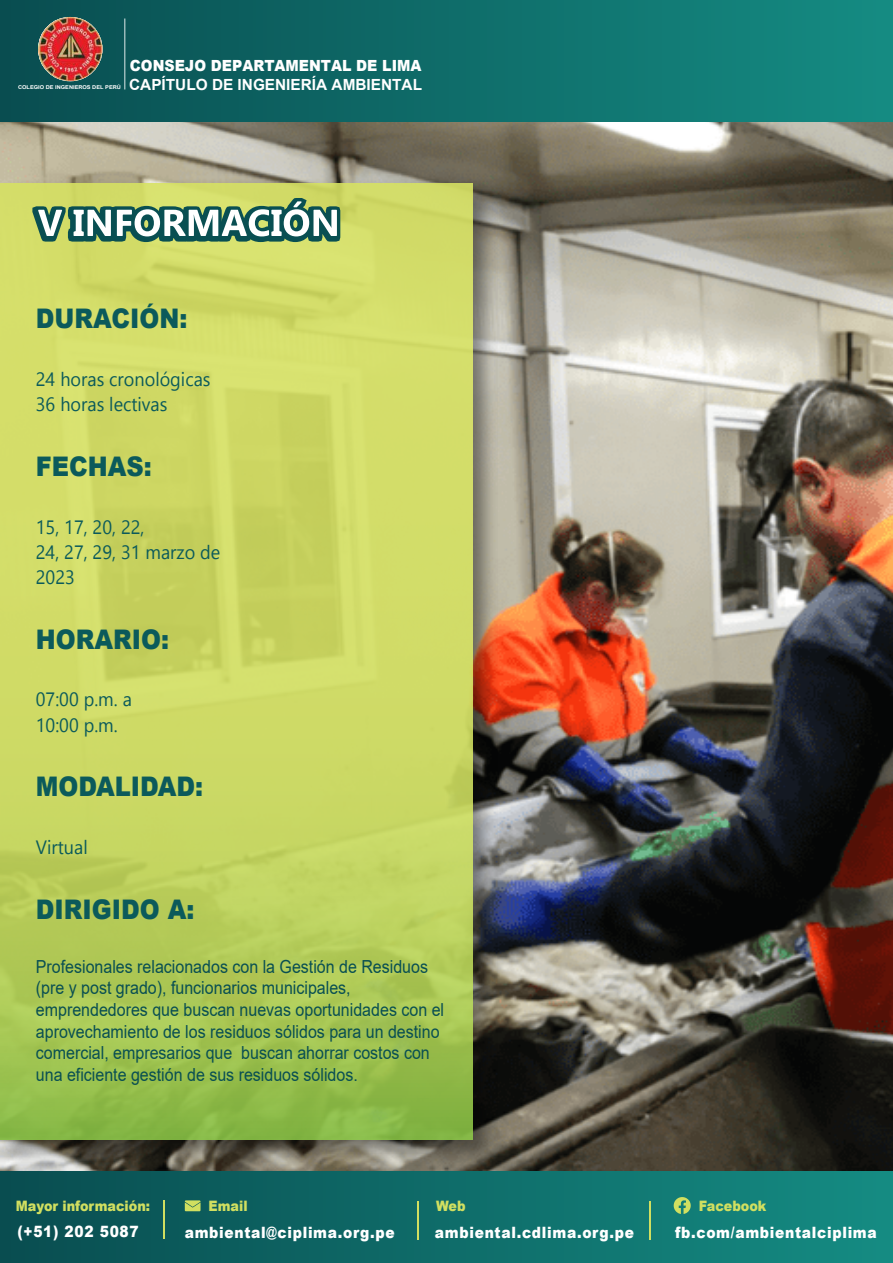
<style>
.page{position:relative;width:893px;height:1263px;background:#fff}
.page>*{position:absolute;margin:0;border:0;box-sizing:border-box;transform-origin:0 0}
.t1{font:900 27px "Arial";color:#0b5a5b;scale:.89 1}
.t2{font:19.2px/25.2px "Gadugi";color:#0b5a5b;scale:.94 1}
.t3{font:18px/21.6px "Arial";color:#094f52;scale:.89 1}
.t4{font:900 15.6px "Arial";letter-spacing:.05em;color:#fff;scale:.89 1}
.t5{font:700 15.3px "Arial";color:#fff}
.t6{font:900 15.3px "Arial";color:#fff;scale:.92 1}
.t7{font:900 14.4px "Arial";color:#d1df60;scale:.89 1}
.t8{font:700 5.25px "Arial";color:#fff;scale:1.07 1}
</style>
<div class="page">
<img style="left:0;top:122px;width:893px;height:1050px">
<div style="left:0;top:0;width:893px;height:121px;background:linear-gradient(to right,#0a4d50,#158b82)"></div>
<img style="left:0;top:172px;width:506px;height:1000px">
<svg style="left:0;top:184px;width:473px;height:955px;background:#c2d360"></svg>
<div style="left:0;top:1172px;width:893px;height:91px;background:linear-gradient(to right,#094d50,#158c83)"></div>
<svg style="left:674px;top:1197px;width:17px;height:17px"></svg>
<svg style="left:185px;top:1200px;width:16px;height:11px"></svg>
<hr style="left:163px;top:1200px;width:2px;height:38px;background:#d1df60">
<hr style="left:417px;top:1201px;width:2px;height:39px;background:#d1df60">
<hr style="left:649px;top:1201px;width:2px;height:39px;background:#d1df60">
<img style="left:38px;top:17px;width:64px;height:64px;border-radius:32px">
<hr style="left:124px;top:19px;width:1px;height:70px;background:#fff">
<svg style="left:28px;top:149px;width:317px;height:147px;background:#b4c17d"></svg>
<p class="t6" style="left:130px;top:54px;width:318px">CONSEJO DEPARTAMENTAL DE LIMA</p>
<p class="t8" style="left:18px;top:84px;width:98px">COLEGIO DE INGENIEROS DEL PERÚ</p>
<p class="t5" style="left:129px;top:73px;width:294px">CAPÍTULO DE INGENIERÍA AMBIENTAL</p>
<h1 class="t1" style="left:36px;top:299px;width:172px">DURACIÓN:</h1>
<p class="t2" style="left:36px;top:366px;width:187px">24 horas cronológicas<br>36 horas lectivas</p>
<h1 class="t1" style="left:36px;top:447px;width:132px">FECHAS:</h1>
<p class="t2" style="left:36px;top:514px;width:198px">15, 17, 20, 22,<br>24, 27, 29, 31 marzo de<br>2023</p>
<h1 class="t1" style="left:36px;top:620px;width:151px">HORARIO:</h1>
<p class="t2" style="left:36px;top:687px;width:104px">07:00 p.m. a<br>10:00 p.m.</p>
<h1 class="t1" style="left:36px;top:767px;width:189px">MODALIDAD:</h1>
<p class="t2" style="left:36px;top:834px;width:57px">Virtual</p>
<h1 class="t1" style="left:36px;top:890px;width:180px">DIRIGIDO A:</h1>
<p class="t3" style="left:36px;top:956px;width:460px">Profesionales relacionados con la Gestión de Residuos (pre y post grado), funcionarios municipales, emprendedores que buscan nuevas oportunidades con el aprovechamiento de los residuos sólidos para un destino comercial, empresarios que buscan ahorrar costos con una eficiente gestión de sus residuos sólidos.</p>
<p class="t7" style="left:16px;top:1195px;width:152px">Mayor información:</p>
<p class="t7" style="left:209px;top:1195px;width:45px">Email</p>
<p class="t7" style="left:436px;top:1195px;width:34px">Web</p>
<p class="t7" style="left:699px;top:1195px;width:78px">Facebook</p>
<p class="t4" style="left:17px;top:1219px;width:138px">(+51) 202 5087</p>
<p class="t4" style="left:185px;top:1221px;width:237px">ambiental@ciplima.org.pe</p>
<p class="t4" style="left:435px;top:1221px;width:225px">ambiental.cdlima.org.pe</p>
<p class="t4" style="left:675px;top:1221px;width:228px">fb.com/ambientalciplima</p>
</div>
